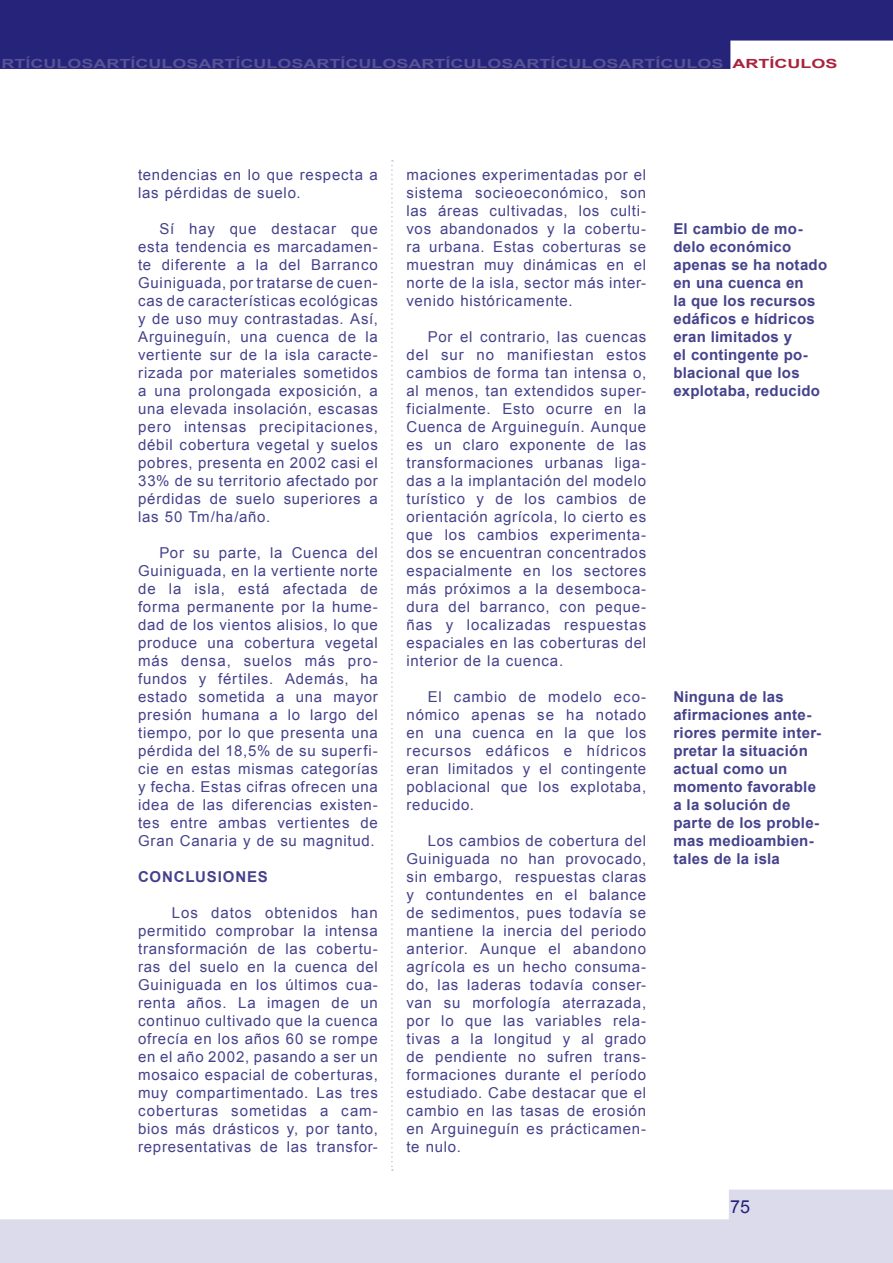
<style>
.page{position:relative;width:893px;height:1263px;background:#fff}
.page>*{position:absolute;margin:0;border:0;box-sizing:border-box;transform-origin:0 0}
.t1{font:18px "Arial";color:#26237b}
.t2{font:15px/18px "Arial";letter-spacing:.05em;color:#45428b;text-align:justify}
.t3{font:700 15px/18px "Arial";letter-spacing:.02em;color:#45428b}
.t4{font:700 15px "Arial";letter-spacing:.055em;color:#45428b}
.t5{font:700 12.6px "Arial";color:#565396;scale:1.43 1}
.t6{font:700 12.6px "Arial";color:#a9233d;scale:1.43 1}
</style>
<div class="page">
<svg style="left:0;top:0;width:893px;height:69px;background:#363384"></svg>
<svg style="left:0;top:1189px;width:893px;height:74px;fill:#dcdbeb"></svg>
<svg style="left:391px;top:160px;width:2px;height:1011px"></svg>
<p class="t5" style="left:2px;top:56px;width:506px">RTÍCULOSARTÍCULOSARTÍCULOSARTÍCULOSARTÍCULOSARTÍCULOSARTÍCULOS</p>
<p class="t6" style="left:733px;top:56px;width:75px">ARTÍCULOS</p>
<p class="t2" style="left:138px;top:166px;width:241px">tendencias en lo que respecta a las pérdidas de suelo.</p>
<p class="t2" style="left:138px;top:220px;width:241px;text-indent:21px">Sí hay que destacar que esta tendencia es marcadamen&shy;te diferente a la del Barranco Guiniguada, por tratarse de cuen&shy;cas de características ecológicas y de uso muy contrastadas. Así, Arguineguín, una cuenca de la vertiente sur de la isla caracte&shy;rizada por materiales sometidos a una prolongada exposición, a una elevada insolación, escasas pero intensas precipitaciones, débil cobertura vegetal y suelos pobres, presenta en 2002 casi el 33% de su territorio afectado por pérdidas de suelo superiores a las 50 Tm/ha/año.</p>
<p class="t2" style="left:138px;top:544px;width:241px;text-indent:21px">Por su parte, la Cuenca del Guiniguada, en la vertiente norte de la isla, está afectada de forma permanente por la hume&shy;dad de los vientos alisios, lo que produce una cobertura vegetal más densa, suelos más pro&shy;fundos y fértiles. Además, ha estado sometida a una mayor presión humana a lo largo del tiempo, por lo que presenta una pérdida del 18,5% de su superfi&shy;cie en estas mismas categorías y fecha. Estas cifras ofrecen una idea de las diferencias existen&shy;tes entre ambas vertientes de Gran Canaria y de su magnitud.</p>
<p class="t4" style="left:138px;top:868px;width:131px">CONCLUSIONES</p>
<p class="t2" style="left:138px;top:904px;width:241px;text-indent:34px">Los datos obtenidos han permitido comprobar la intensa transformación de las cobertu&shy;ras del suelo en la cuenca del Guiniguada en los últimos cua&shy;renta años. La imagen de un continuo cultivado que la cuenca ofrecía en los años 60 se rompe en el año 2002, pasando a ser un mosaico espacial de coberturas, muy compartimentado. Las tres coberturas sometidas a cam&shy;bios más drásticos y, por tanto, representativas de las transfor-</p>
<p class="t2" style="left:406px;top:166px;width:241px">maciones experimentadas por el sistema socieoeconómico, son las áreas cultivadas, los culti&shy;vos abandonados y la cobertu&shy;ra urbana. Estas coberturas se muestran muy dinámicas en el norte de la isla, sector más inter&shy;venido históricamente.</p>
<p class="t2" style="left:406px;top:328px;width:241px;text-indent:21px">Por el contrario, las cuencas del sur no manifiestan estos cambios de forma tan intensa o, al menos, tan extendidos super&shy;ficialmente. Esto ocurre en la Cuenca de Arguineguín. Aunque es un claro exponente de las transformaciones urbanas liga&shy;das a la implantación del modelo turístico y de los cambios de orientación agrícola, lo cierto es que los cambios experimenta&shy;dos se encuentran concentrados espacialmente en los sectores más próximos a la desemboca&shy;dura del barranco, con peque&shy;ñas y localizadas respuestas espaciales en las coberturas del interior de la cuenca.</p>
<p class="t2" style="left:406px;top:688px;width:241px;text-indent:21px">El cambio de modelo eco&shy;nómico apenas se ha notado en una cuenca en la que los recursos edáficos e hídricos eran limitados y el contingente poblacional que los explotaba, reducido.</p>
<p class="t2" style="left:406px;top:832px;width:241px;text-indent:21px">Los cambios de cobertura del Guiniguada no han provocado, sin embargo, respuestas claras y contundentes en el balance de sedimentos, pues todavía se mantiene la inercia del periodo anterior. Aunque el abandono agrícola es un hecho consuma&shy;do, las laderas todavía conser&shy;van su morfología aterrazada, por lo que las variables rela&shy;tivas a la longitud y al grado de pendiente no sufren trans&shy;formaciones durante el período estudiado. Cabe destacar que el cambio en las tasas de erosión en Arguineguín es prácticamen&shy;te nulo.</p>
<p class="t3" style="left:673px;top:220px;width:155px">El cambio de mo&shy;delo económico apenas se ha notado en una cuenca en<br>la que los recursos edáficos e hídricos eran limitados y<br>el contingente po&shy;blacional que los explotaba, reducido</p>
<p class="t3" style="left:673px;top:688px;width:149px">Ninguna de las afirmaciones ante&shy;riores permite inter&shy;pretar la situación actual como un momento favorable a la solución de parte de los proble&shy;mas medioambien&shy;tales de la isla</p>
<p class="t1" style="left:730px;top:1196px;width:22px">75</p>
</div>
